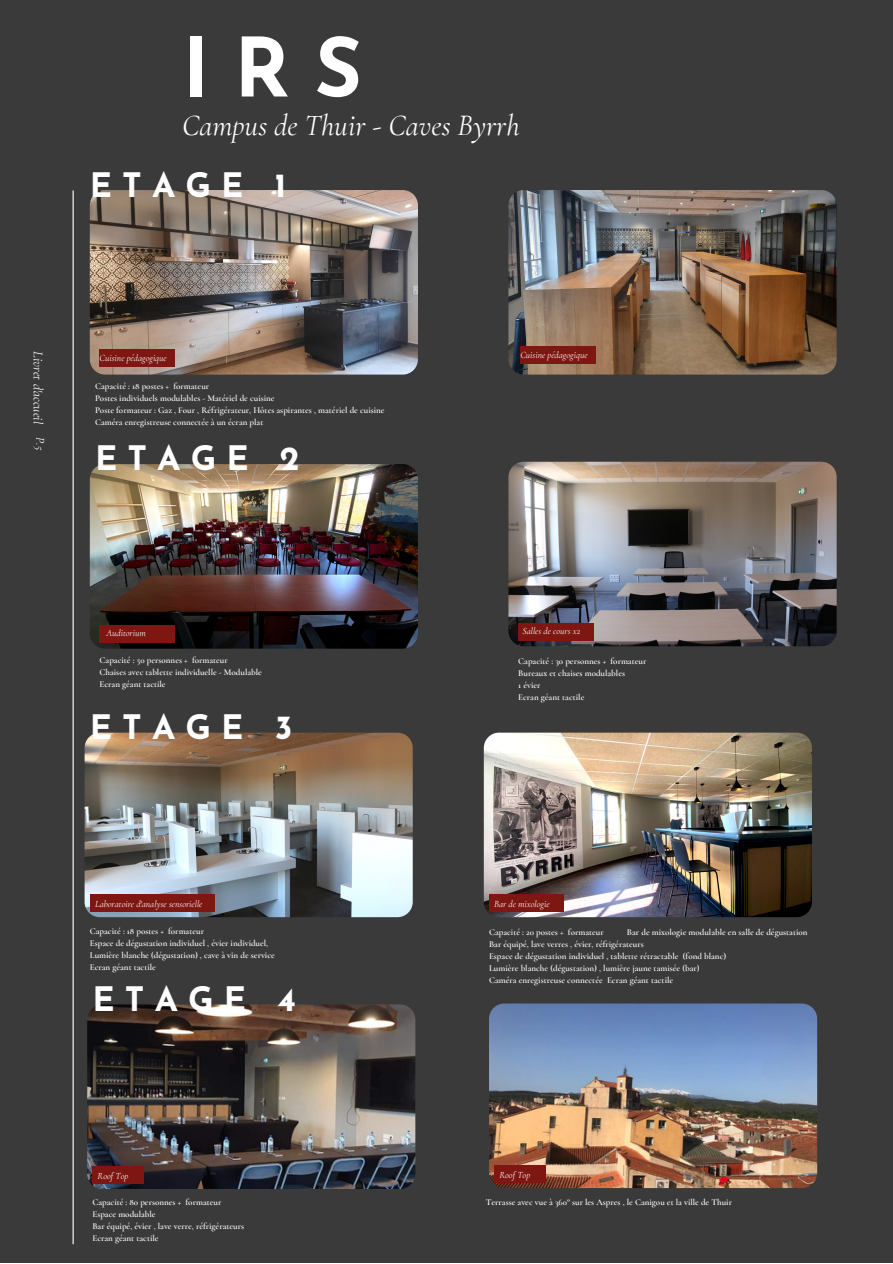
<style>
.page{position:relative;width:893px;height:1264px;background:#fff}
.page>*{position:absolute;margin:0;border:0;box-sizing:border-box;transform-origin:0 0}
.t1{font:700 81.6px "Josefin Sans";color:#fff}
.t2{font:700 33.6px "Josefin Sans";letter-spacing:.3em;color:#fff}
.t3{font:italic 29.7px "Cormorant";color:#fff}
.t4{font:italic 13.5px "Cormorant";color:#fff}
.t5{font:italic 12px "Cormorant";color:#fff}
.t6{font:italic 9.45px "Cormorant";color:#fff}
.t7{font:600 9px "Cormorant";color:#fff}
</style>
<div class="page">
<div style="left:0;top:0;width:892px;height:1262px;background:#3a3a3a"></div>
<hr style="left:73px;top:190px;width:1px;height:1054px;background:#fff">
<img style="left:90px;top:464px;width:328px;height:184px;border-radius:15px">
<div style="left:100px;top:625px;width:75px;height:18px;background:#7e1712"></div>
<img style="left:90px;top:190px;width:328px;height:184px;border-radius:15px">
<div style="left:100px;top:349px;width:75px;height:17px;background:#7e1712"></div>
<img style="left:508px;top:190px;width:328px;height:184px;border-radius:15px">
<div style="left:520px;top:346px;width:75px;height:17px;background:#7e1712"></div>
<img style="left:85px;top:732px;width:328px;height:185px;border-radius:15px">
<div style="left:90px;top:894px;width:124px;height:17px;background:#7e1712"></div>
<img style="left:508px;top:462px;width:328px;height:184px;border-radius:15px">
<div style="left:518px;top:623px;width:75px;height:17px;background:#7e1712"></div>
<img style="left:484px;top:732px;width:327px;height:185px;border-radius:15px">
<div style="left:489px;top:894px;width:74px;height:17px;background:#7e1712"></div>
<img style="left:87px;top:1004px;width:328px;height:184px;border-radius:15px">
<div style="left:92px;top:1166px;width:52px;height:17px;background:#7e1712"></div>
<img style="left:489px;top:1003px;width:328px;height:185px;border-radius:15px">
<div style="left:494px;top:1165px;width:51px;height:17px;background:#7e1712"></div>
<p class="t1" style="left:182px;top:35px;width:181px">IRS</p>
<p class="t3" style="left:182px;top:108px;width:339px">Campus de Thuir - Caves Byrrh</p>
<p class="t2" style="left:90px;top:171px;width:198px">ETAGE 1</p>
<p class="t4" style="left:46px;top:351px;width:74px;rotate:90deg">Livret d'accueil</p>
<p class="t5" style="left:48px;top:437px;width:14px;rotate:90deg">P.5</p>
<p class="t6" style="left:100px;top:352px;width:69px">Cuisine pédagogique</p>
<p class="t7" style="left:95px;top:380px;width:116px">Capacité : 18 postes + formateur</p>
<p class="t7" style="left:95px;top:392px;width:181px">Postes individuels modulables - Matériel de cuisine</p>
<p class="t7" style="left:95px;top:404px;width:291px">Poste formateur : Gaz , Four , Réfrigérateur, Hôtes aspirantes , matériel de cuisine</p>
<p class="t7" style="left:95px;top:416px;width:170px">Caméra enregistreuse connectée à un écran plat</p>
<p class="t2" style="left:95px;top:445px;width:206px">ETAGE 2</p>
<p class="t6" style="left:520px;top:349px;width:69px">Cuisine pédagogique</p>
<p class="t6" style="left:106px;top:627px;width:41px">Auditorium</p>
<p class="t7" style="left:100px;top:654px;width:130px">Capacité : 50 personnes + formateur</p>
<p class="t7" style="left:100px;top:666px;width:164px">Chaises avec tablette individuelle - Modulable</p>
<p class="t7" style="left:100px;top:678px;width:68px">Ecran géant tactile</p>
<p class="t2" style="left:90px;top:714px;width:204px">ETAGE 3</p>
<p class="t6" style="left:522px;top:625px;width:59px">Salles de cours x2</p>
<p class="t7" style="left:518px;top:655px;width:130px">Capacité : 30 personnes + formateur</p>
<p class="t7" style="left:518px;top:667px;width:108px">Bureaux et chaises modulables</p>
<p class="t7" style="left:518px;top:679px;width:24px">1 évier</p>
<p class="t7" style="left:518px;top:691px;width:68px">Ecran géant tactile</p>
<p class="t6" style="left:95px;top:898px;width:109px">Laboratoire d'analyse sensorielle</p>
<p class="t6" style="left:494px;top:898px;width:57px">Bar de mixologie</p>
<p class="t7" style="left:90px;top:925px;width:116px">Capacité : 18 postes + formateur</p>
<p class="t7" style="left:90px;top:937px;width:180px">Espace de dégustation individuel , évier individuel,</p>
<p class="t7" style="left:90px;top:949px;width:186px">Lumière blanche (dégustation) , cave à vin de service</p>
<p class="t7" style="left:90px;top:961px;width:68px">Ecran géant tactile</p>
<p class="t2" style="left:92px;top:985px;width:205px">ETAGE 4</p>
<p class="t7" style="left:489px;top:926px;width:116px">Capacité : 20 postes + formateur</p>
<p class="t7" style="left:627px;top:926px;width:182px">Bar de mixologie modulable en salle de dégustation</p>
<p class="t7" style="left:489px;top:938px;width:156px">Bar équipé, lave verres , évier, réfrigérateurs</p>
<p class="t7" style="left:489px;top:950px;width:239px">Espace de dégustation individuel , tablette rétractable (fond blanc)</p>
<p class="t7" style="left:489px;top:962px;width:212px">Lumière blanche (dégustation) , lumière jaune tamisée (bar)</p>
<p class="t7" style="left:489px;top:974px;width:186px">Caméra enregistreuse connectée Ecran géant tactile</p>
<p class="t6" style="left:98px;top:1169px;width:32px">Roof Top</p>
<p class="t7" style="left:92px;top:1196px;width:130px">Capacité : 80 personnes + formateur</p>
<p class="t7" style="left:92px;top:1208px;width:65px">Espace modulable</p>
<p class="t7" style="left:92px;top:1220px;width:153px">Bar équipé, évier , lave verre, réfrigérateurs</p>
<p class="t7" style="left:92px;top:1232px;width:68px">Ecran géant tactile</p>
<p class="t6" style="left:499px;top:1169px;width:32px">Roof Top</p>
<p class="t7" style="left:485px;top:1196px;width:248px">Terrasse avec vue à 360° sur les Aspres , le Canigou et la ville de Thuir</p>
</div>
